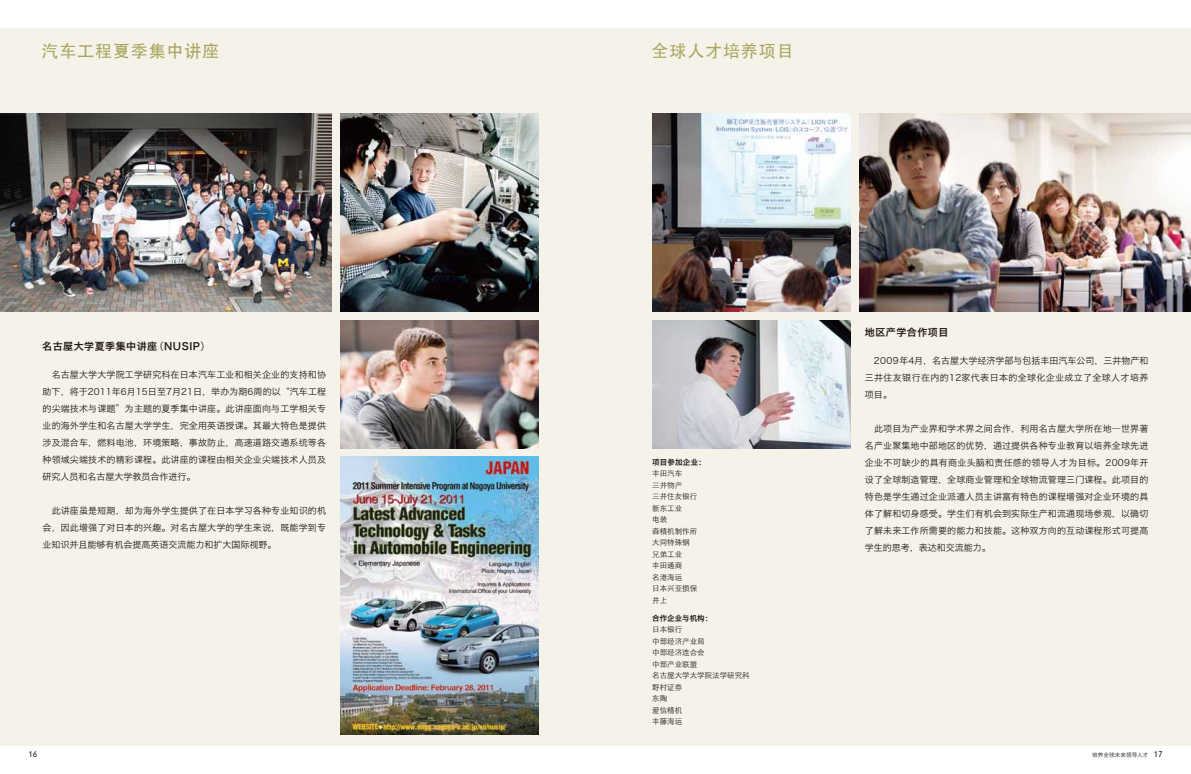
<style>
.page{position:relative;width:1191px;height:774px;background:#fff}
.page>*{position:absolute;margin:0;border:0;box-sizing:border-box;transform-origin:0 0}
.t1{font:17px "ST Heiti";letter-spacing:.05em;color:#aaa660}
.t2{font:10px "Hiragino Sans GB W6";letter-spacing:.05em;color:#221815}
.t3{font:9px/17px "Hiragino Sans GB W3";letter-spacing:.015em;color:#221815;text-align:justify}
.t4{font:8px "Geometric 706 BT Medium B";color:#221815}
.t5{font:7.5px/11.5px "ST Xihei";color:#221815}
.t6{font:5.5px "Hiragino Sans GB W3";letter-spacing:.025em;color:#221815}
.s1{font-family:"Hiragino Sans GB W3"}
.s2{font-family:"Hiragino Sans GB W6"}
.s3{font-family:"Geometric 706 BT Medium B";font-size:8px}
</style>
<div class="page">
<div style="left:595px;top:28px;width:596px;height:718px;background:#f5f2e9"></div>
<div style="left:0;top:28px;width:595px;height:718px;background:#f5f2e9"></div>
<img style="left:859px;top:113px;width:331px;height:199px">
<img style="left:652px;top:113px;width:198px;height:199px">
<img style="left:652px;top:320px;width:198px;height:128px">
<img style="left:340px;top:320px;width:198px;height:128px">
<img style="left:0;top:113px;width:332px;height:199px">
<img style="left:340px;top:113px;width:199px;height:199px">
<img style="left:340px;top:456px;width:199px;height:278px">
<p class="t1" style="left:42px;top:42px;width:179px">汽车工程夏季集中讲座</p>
<p class="t1" style="left:651px;top:42px;width:143px">全球人才培养项目</p>
<p class="t2" style="left:42px;top:340px;width:170px">名古屋大学夏季集中讲座<span class="s1">（</span>NUSIP<span class="s1">）</span></p>
<p class="t3" style="left:43px;top:366px;width:285px">　名古屋大学大学院工学研究科在日本汽车工业和相关企业的支持和协助下，将于2011年6月15日至7月21日，举办为期6周的以“汽车工程的尖端技术与课题”为主题的夏季集中讲座。此讲座面向与工学相关专业的海外学生和名古屋大学学生，完全用英语授课。其最大特色是提供涉及混合车，燃料电池，环境策略，事故防止，高速道路交通系统等各种领域尖端技术的精彩课程。此讲座的课程由相关企业尖端技术人员及研究人员和名古屋大学教员合作进行。</p>
<p class="t3" style="left:43px;top:502px;width:285px">　此讲座虽是短期，却为海外学生提供了在日本学习各种专业知识的机会，因此增强了对日本的兴趣。对名古屋大学的学生来说，既能学到专业知识并且能够有机会提高英语交流能力和扩大国际视野。</p>
<p class="t5" style="left:652px;top:456px;width:55px"><span class="s2">项目参加企业：</span>丰田汽车<br>三井物产<br>三井住友银行新东工业<br>电装<br>森精机制作所大同特殊钢<br>兄弟工业<br>丰田通商<br>名港海运<br>日本兴亚损保井上</p>
<p class="t5" style="left:652px;top:612px;width:99px"><span class="s2">合作企业与机构：<br></span>日本银行<br>中部经济产业局<br>中部经济连合会<br>中部产业联盟<br>名古屋大学大学院法学研究科野村证券<br>东陶<br>爱信精机<br>丰藤海运</p>
<p class="t2" style="left:865px;top:326px;width:85px">地区产学合作项目</p>
<p class="t3" style="left:865px;top:352px;width:285px">　2009年4月，名古屋大学经济学部与包括丰田汽车公司，三井物产和三井住友银行在内的12家代表日本的全球化企业成立了全球人才培养项目。</p>
<p class="t3" style="left:865px;top:420px;width:285px">　此项目为产业界和学术界之间合作，利用名古屋大学所在地―世界著名产业聚集地中部地区的优势，通过提供各种专业教育以培养全球先进企业不可缺少的具有商业头脑和责任感的领导人才为目标。2009年开设了全球制造管理，全球商业管理和全球物流管理三门课程。此项目的特色是学生通过企业派遣人员主讲富有特色的课程增强对企业环境的具体了解和切身感受。学生们有机会到实际生产和流通现场参观，以确切了解未来工作所需要的能力和技能。这种双方向的互动课程形式可提高学生的思考，表达和交流能力。</p>
<p class="t4" style="left:28px;top:749px;width:10px">16</p>
<p class="t6" style="left:1092px;top:751px;width:72px">培养全球未来领导人才 <span class="s3">17</span></p>
</div>
